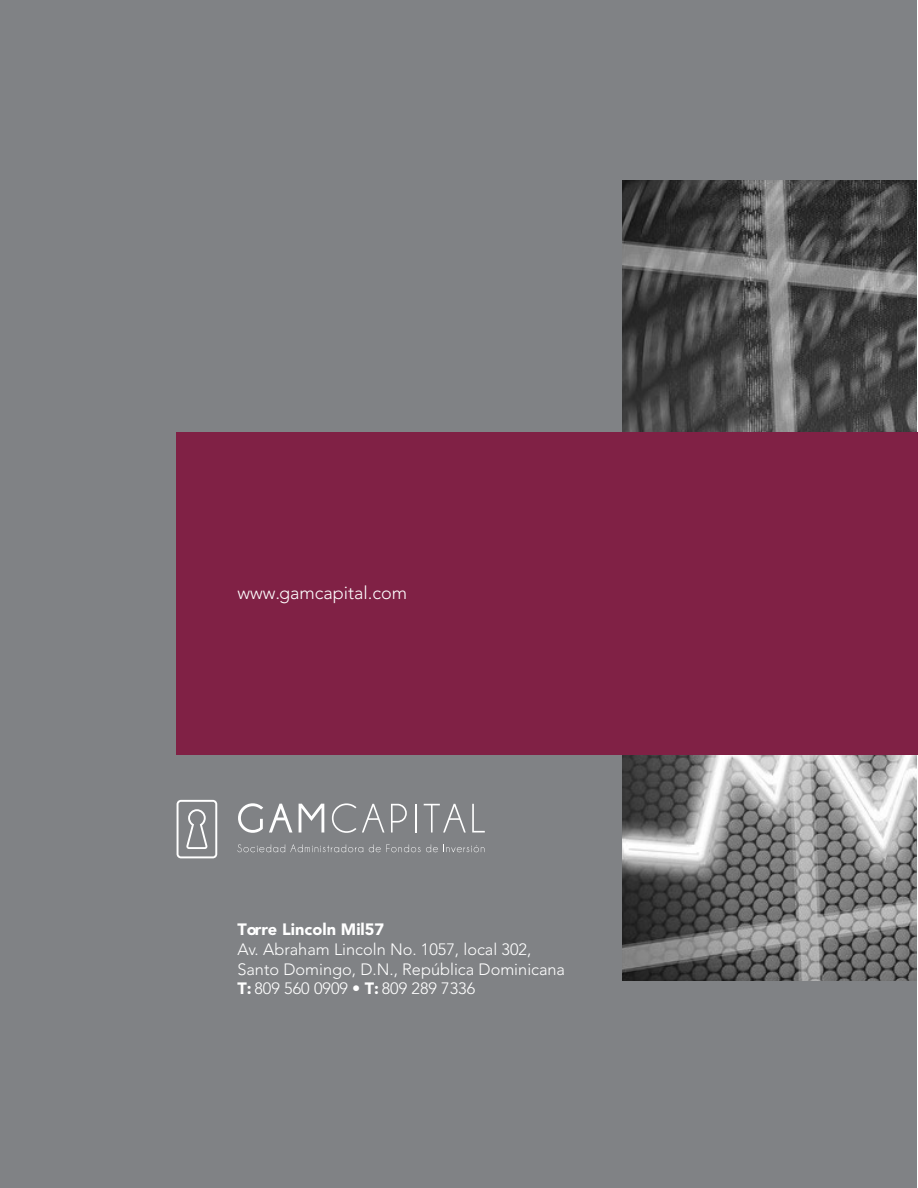
<style>
.page{position:relative;width:918px;height:1188px;background:#fff}
.page>*{position:absolute;margin:0;border:0;box-sizing:border-box;transform-origin:0 0}
.t1{font:300 18px "Avenir LT Std";color:#fff}
.t2{font:300 16.35px/19.6px "Avenir LT Std";color:#fff}
.t3{font:900 16.35px "Avenir LT Std";color:#fff}
.s1{font-weight:900}
</style>
<div class="page">
<div style="left:0;top:0;width:916px;height:1188px;background:#808285"></div>
<img style="left:622px;top:180px;width:294px;height:801px">
<div style="left:177px;top:433px;width:741px;height:322px;background:#802145"></div>
<svg style="left:177px;top:800px;width:40px;height:58px"></svg>
<svg style="left:237px;top:844px;width:126px;height:8px"></svg>
<svg style="left:369px;top:844px;width:115px;height:8px"></svg>
<svg style="left:238px;top:803px;width:25px;height:30px"></svg>
<svg style="left:269px;top:804px;width:23px;height:28px"></svg>
<svg style="left:299px;top:804px;width:25px;height:28px"></svg>
<svg style="left:332px;top:803px;width:24px;height:30px"></svg>
<svg style="left:362px;top:804px;width:22px;height:28px"></svg>
<svg style="left:391px;top:804px;width:16px;height:28px"></svg>
<svg style="left:415px;top:804px;width:1px;height:28px"></svg>
<svg style="left:424px;top:804px;width:42px;height:28px"></svg>
<svg style="left:472px;top:804px;width:13px;height:28px"></svg>
<p class="t1" style="left:237px;top:582px;width:171px">www.gamcapital.com</p>
<p class="t3" style="left:237px;top:920px;width:148px">Torre Lincoln Mil57</p>
<p class="t2" style="left:237px;top:939px;width:329px">Av. Abraham Lincoln No. 1057, local 302,<br>Santo Domingo, D.N., República Dominicana<br><span class="s1">T:</span> 809 560 0909 • <span class="s1">T:</span> 809 289 7336</p>
</div>
